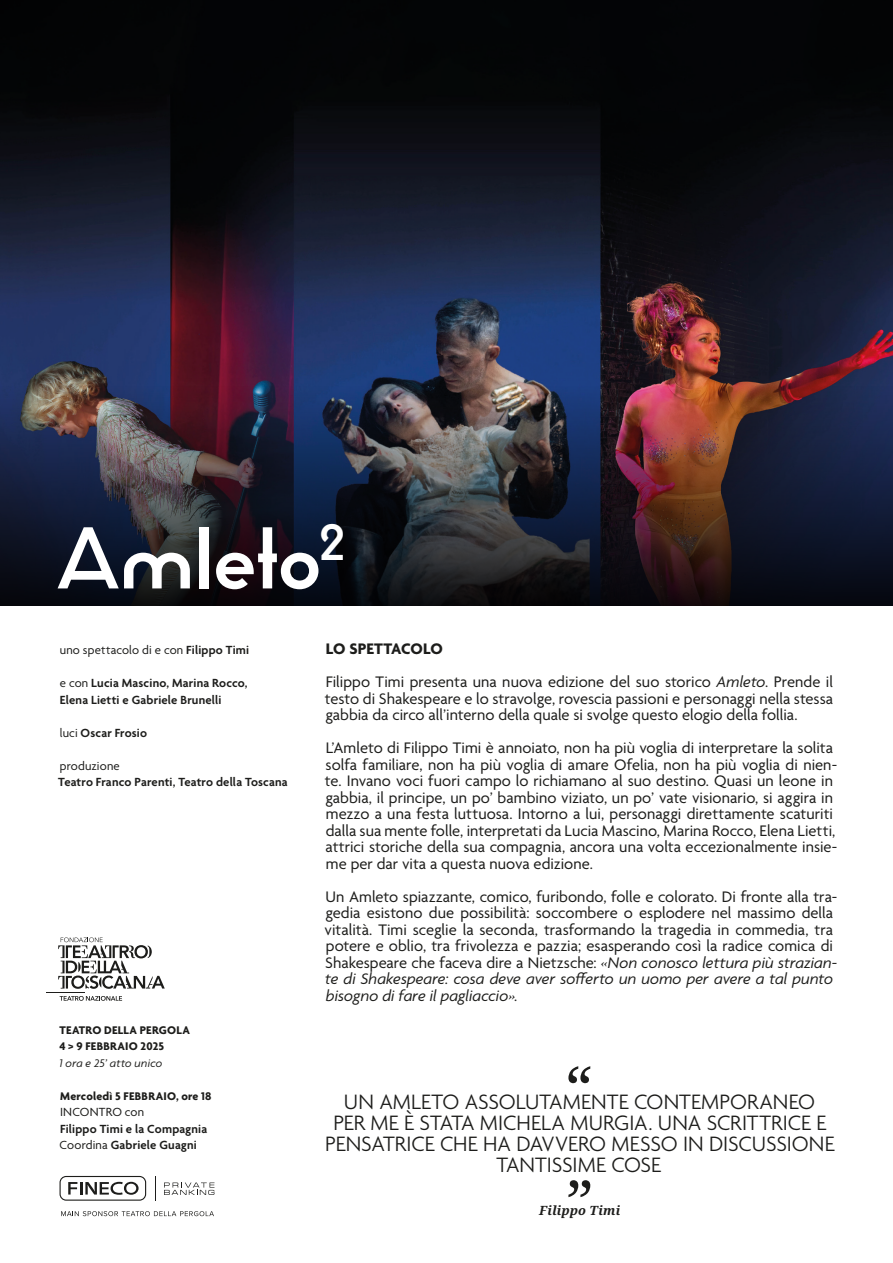
<style>
.page{position:relative;width:893px;height:1263px;background:#fff}
.page>*{position:absolute;margin:0;border:0;box-sizing:border-box;transform-origin:0 0}
.t1{font:84px "Reross Quadratic";letter-spacing:-.025em;color:#fff}
.t2{font:300 22.5px/21px "Agenda";color:#1d1d1b;text-align:center}
.t3{font:16.5px/16.5px "Agenda";color:#1d1d1b}
.t4{font:600 12.75px/16.5px "Agenda";letter-spacing:.015em;color:#1d1d1b}
.t5{font:12.75px "Agenda";letter-spacing:.015em;color:#1d1d1b}
.t6{font:italic 700 12.75px "Noto Serif";letter-spacing:.02em;color:#1d1d1b}
.t7{font:700 12px/16.5px "Agenda";letter-spacing:.02em;color:#1d1d1b}
.t8{font:italic 12px "Agenda";letter-spacing:.015em;color:#1d1d1b}
.s1{font-weight:600}
.s2{font-weight:400}
.s3{font-weight:700}
.s4{font-style:italic}
</style>
<div class="page">
<img style="left:0;top:0;width:893px;height:606px">
<svg style="left:60px;top:996px;width:62px;height:5px"></svg>
<hr style="left:47px;top:992px;width:38px;height:1px;background:#1d1d1b">
<svg style="left:58px;top:937px;width:107px;height:52px"></svg>
<svg style="left:164px;top:1182px;width:50px;height:13px"></svg>
<svg style="left:155px;top:1176px;width:1px;height:25px"></svg>
<svg style="left:60px;top:1176px;width:86px;height:25px"></svg>
<svg style="left:61px;top:1211px;width:153px;height:5px"></svg>
<svg style="left:568px;top:1066px;width:22px;height:17px"></svg>
<svg style="left:568px;top:1180px;width:22px;height:17px"></svg>
<h1 class="t1" style="left:57px;top:503px;width:290px">Amleto<sup>2</sup></h1>
<p class="t5" style="left:60px;top:643px;width:191px">uno spettacolo di e con <span class="s1">Filippo Timi</span></p>
<p class="t4" style="left:60px;top:675px;width:189px"><span class="s2">e con</span> Lucia Mascino, Marina Rocco,<br>Elena Lietti e Gabriele Brunelli</p>
<p class="t4" style="left:60px;top:725px;width:89px"><span class="s2">luci</span> Oscar Frosio</p>
<p class="t5" style="left:60px;top:759px;width:61px">produzione</p>
<p class="t4" style="left:58px;top:774px;width:231px">Teatro Franco Parenti, Teatro della Toscana</p>
<p class="t7" style="left:59px;top:1022px;width:132px">TEATRO DELLA PERGOLA<br>4 &gt; 9 FEBBRAIO 2025</p>
<p class="t8" style="left:60px;top:1056px;width:104px">1 ora e 25’ atto unico</p>
<p class="t7" style="left:60px;top:1088px;width:153px">Mercoledì 5 FEBBRAIO, ore 18</p>
<p class="t5" style="left:60px;top:1105px;width:86px">INCONTRO con</p>
<p class="t4" style="left:60px;top:1121px;width:149px">Filippo Timi e la Compagnia<br><span class="s2">Coordina</span> Gabriele Guagni</p>
<p class="t3" style="left:326px;top:633px;width:509px;line-height:33px"><span class="s3">LO SPETTACOLO<br></span>Filippo Timi presenta una nuova edizione del suo storico <span class="s4">Amleto</span>. Prende il</p>
<p class="t3" style="left:325px;top:691px;width:510px">testo di Shakespeare e lo stravolge, rovescia passioni e personaggi nella stessa gabbia da circo all’interno della quale si svolge questo elogio della follia.</p>
<p class="t3" style="left:325px;top:741px;width:514px">L’Amleto di Filippo Timi è annoiato, non ha più voglia di interpretare la solita solfa familiare, non ha più voglia di amare Ofelia, non ha più voglia di nien&shy;te. Invano voci fuori campo lo richiamano al suo destino. Quasi un leone in gabbia, il principe, un po’ bambino viziato, un po’ vate visionario, si aggira in mezzo a una festa luttuosa. Intorno a lui, personaggi direttamente scaturiti dalla sua mente folle, interpretati da Lucia Mascino, Marina Rocco, Elena Lietti, attrici storiche della sua compagnia, ancora una volta eccezionalmente insie&shy;me per dar vita a questa nuova edizione.</p>
<p class="t3" style="left:325px;top:889px;width:514px">Un Amleto spiazzante, comico, furibondo, folle e colorato. Di fronte alla tra&shy;gedia esistono due possibilità: soccombere o esplodere nel massimo della vitalità. Timi sceglie la seconda, trasformando la tragedia in commedia, tra potere e oblio, tra frivolezza e pazzia; esasperando così la radice comica di Shakespeare che faceva dire a Nietzsche: <span class="s4">«Non conosco lettura più strazian&shy;te di Shakespeare: cosa deve aver sofferto un uomo per avere a tal punto bisogno di fare il pagliaccio».</span></p>
<h2 class="t2" style="left:325px;top:1092px;width:511px">UN AMLETO ASSOLUTAMENTE CONTEMPORANEO<br>PER ME È STATA MICHELA MURGIA. UNA SCRITTRICE E PENSATRICE CHE HA DAVVERO MESSO IN DISCUSSIONE TANTISSIME COSE</h2>
<p class="t6" style="left:539px;top:1202px;width:83px">Filippo Timi</p>
</div>
